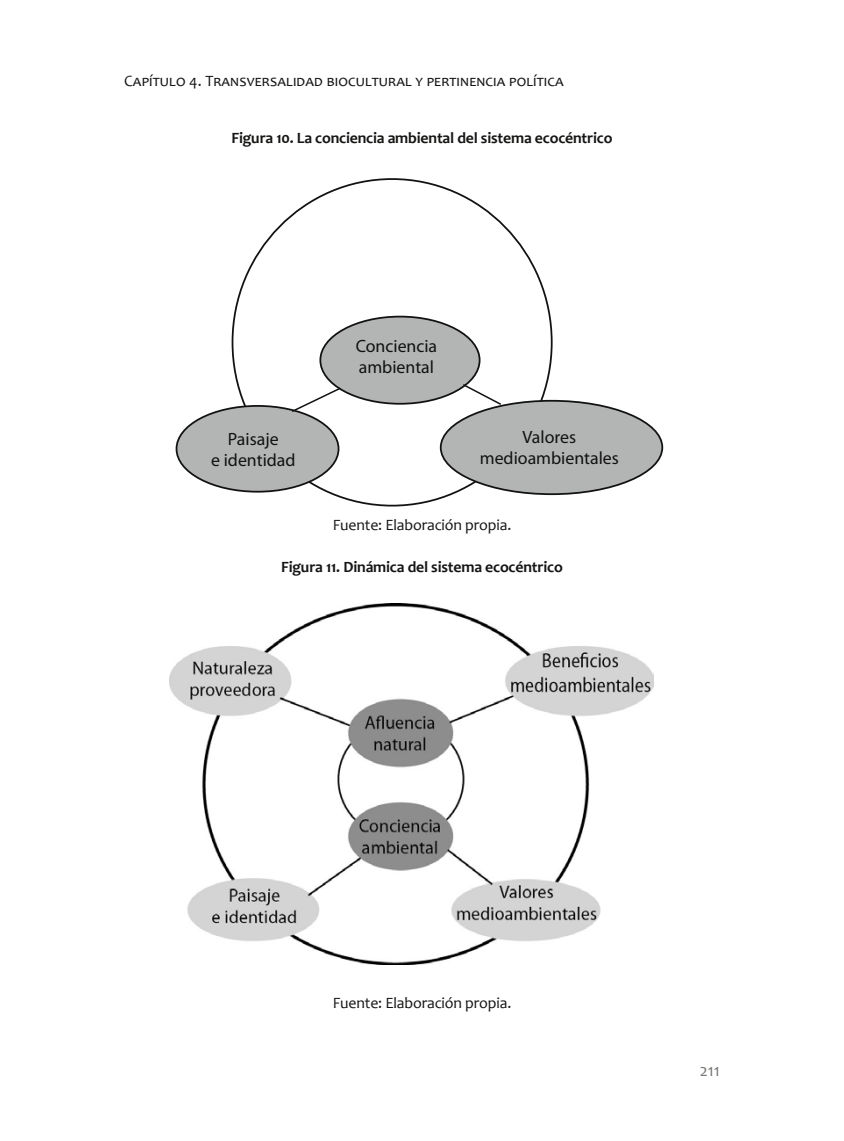
<style>
.page{position:relative;width:844px;height:1141px;background:#fff}
.page>*{position:absolute;margin:0;border:0;box-sizing:border-box;transform-origin:0 0}
.t1{font:17.85px/21.3px "Myriad Pro";color:#121212;text-align:center}
.t2{font:17.5px "Candara";color:#777974}
.t3{font:700 15.75px "Candara";letter-spacing:-.01em;color:#151514}
.t4{font:15.75px "Candara";letter-spacing:.01em;color:#151514}
.t5{font:15.75px "Candara";letter-spacing:-.01em;color:#151514}
</style>
<div class="page">
<div style="left:320px;top:317px;width:159px;height:87px;background:#b3b5b4;border-radius:50%"></div>
<div style="left:319px;top:316px;width:161px;height:89px;border:2px solid #121212;border-radius:50%"></div>
<div style="left:176px;top:406px;width:162px;height:86px;background:#b3b5b4;border-radius:50%"></div>
<div style="left:175px;top:405px;width:164px;height:88px;border:2px solid #121212;border-radius:50%"></div>
<div style="left:440px;top:401px;width:222px;height:93px;background:#b3b5b4;border-radius:50%"></div>
<svg style="left:461px;top:383px;width:41px;height:23px"></svg>
<svg style="left:290px;top:386px;width:52px;height:27px"></svg>
<img style="left:170px;top:604px;width:483px;height:360px">
<p class="t4" style="left:124px;top:71px;width:441px">Capítulo 4. Transversalidad biocultural y pertinencia política</p>
<p class="t3" style="left:231px;top:128px;width:382px">Figura 10. La conciencia ambiental del sistema ecocéntrico</p>
<p class="t1" style="left:355px;top:336px;width:83px;text-align:left">Conciencia ambiental</p>
<p class="t1" style="left:211px;top:428px;width:86px">Paisaje<br>e identidad</p>
<p class="t1" style="left:479px;top:427px;width:140px">Valores medioambientales</p>
<p class="t5" style="left:332px;top:515px;width:180px">Fuente: Elaboración propia.</p>
<p class="t3" style="left:281px;top:557px;width:283px">Figura 11. Dinámica del sistema ecocéntrico</p>
<p class="t5" style="left:332px;top:993px;width:180px">Fuente: Elaboración propia.</p>
<p class="t2" style="left:699px;top:1060px;width:21px">211</p>
</div>
